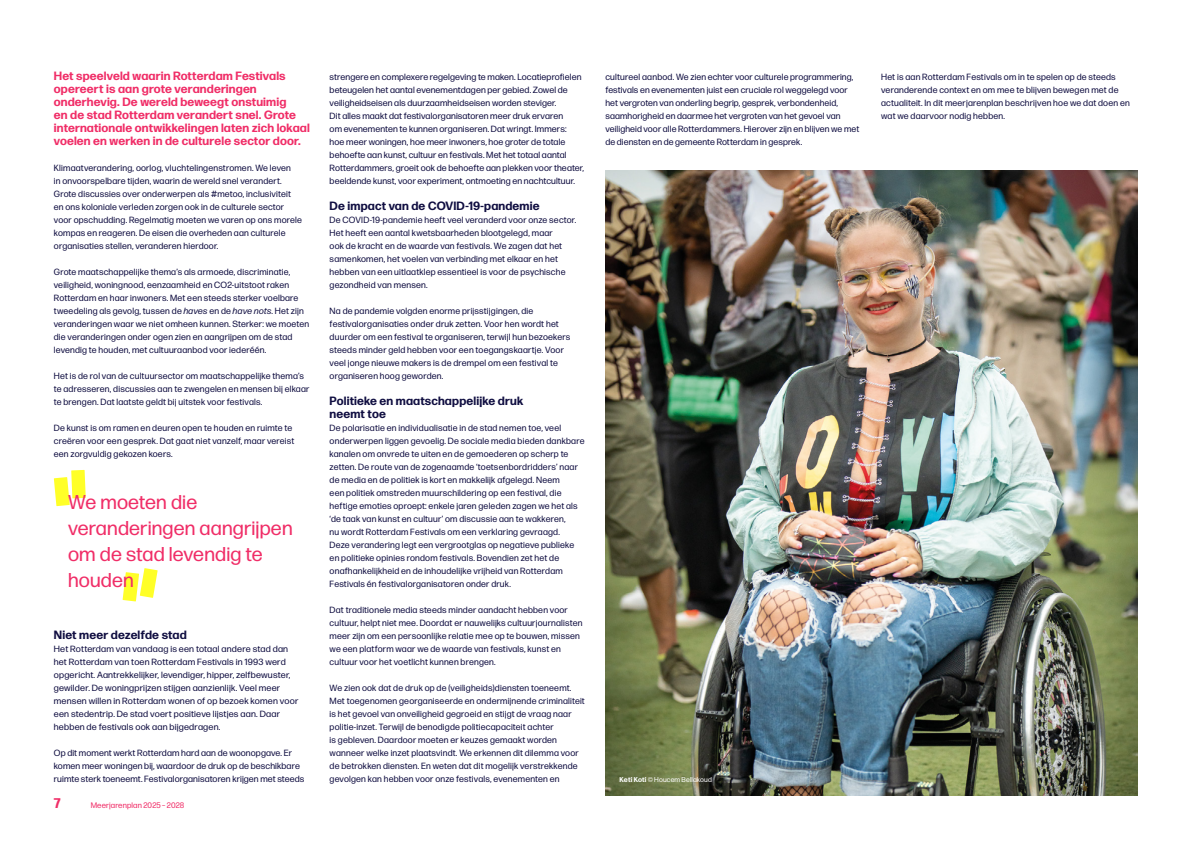
<style>
.page{position:relative;width:1191px;height:842px;background:#fff}
.page>*{position:absolute;margin:0;border:0;box-sizing:border-box;transform-origin:0 0}
.t1{font:20px/26px "Forma DJR Text";letter-spacing:.01em;color:#f02d67}
.t2{font:700 14px "Forma DJR Text";color:#f02d67}
.t3{font:700 12px/13px "Forma DJR Text";letter-spacing:.01em;color:#f02d67}
.t4{font:700 12px/13px "Forma DJR Text";letter-spacing:.01em;color:#100e41}
.t5{font:9px/13px "Forma DJR Text";letter-spacing:.02em;color:#100e41}
.t6{font:8px "Forma DJR Text";letter-spacing:.015em;color:#f02d67}
.t7{font:7px "Forma DJR Text";letter-spacing:.02em;color:#fff}
.s1{font-style:italic}
.s2{font-weight:700}
</style>
<div class="page">
<img style="left:605px;top:171px;width:532px;height:624px">
<svg style="left:54px;top:470px;width:32px;height:36px"></svg>
<svg style="left:123px;top:568px;width:35px;height:33px"></svg>
<p class="t3" style="left:54px;top:69px;width:257px">Het speelveld waarin Rotterdam Festivals opereert is aan grote veranderingen onderhevig. De wereld beweegt onstuimig<br>en de stad Rotterdam verandert snel. Grote internationale ontwikkelingen laten zich lokaal voelen en werken in de culturele sector door.</p>
<p class="t5" style="left:54px;top:161px;width:249px">Klimaatverandering, oorlog, vluchtelingenstromen. We leven<br>in onvoorspelbare tijden, waarin de wereld snel verandert.<br>Grote discussies over onderwerpen als #metoo, inclusiviteit en ons koloniale verleden zorgen ook in de culturele sector voor opschudding. Regelmatig moeten we varen op ons morele kompas en reageren. De eisen die overheden aan culturele organisaties stellen, veranderen hierdoor.</p>
<p class="t5" style="left:54px;top:265px;width:257px">Grote maatschappelijke thema’s als armoede, discriminatie, veiligheid, woningnood, eenzaamheid en CO2-uitstoot raken Rotterdam en haar inwoners. Met een steeds sterker voelbare tweedeling als gevolg, tussen de <span class="s1">haves</span> en de <span class="s1">have nots</span>. Het zijn veranderingen waar we niet omheen kunnen. Sterker: we moeten die veranderingen onder ogen zien en aangrijpen om de stad levendig te houden, met cultuuraanbod voor iederéén.</p>
<p class="t5" style="left:54px;top:369px;width:257px">Het is de rol van de cultuursector om maatschappelijke thema’s te adresseren, discussies aan te zwengelen en mensen bij elkaar te brengen. Dat laatste geldt bij uitstek voor festivals.</p>
<p class="t5" style="left:54px;top:421px;width:242px">De kunst is om ramen en deuren open te houden en ruimte te creëren voor een gesprek. Dat gaat niet vanzelf, maar vereist een zorgvuldig gekozen koers.</p>
<h1 class="t1" style="left:68px;top:488px;width:226px">We moeten die veranderingen aangrijpen om de stad levendig te houden</h1>
<h3 class="t4" style="left:54px;top:628px;width:134px">Niet meer dezelfde stad</h3>
<p class="t5" style="left:54px;top:642px;width:246px">Het Rotterdam van vandaag is een totaal andere stad dan het Rotterdam van toen Rotterdam Festivals in 1993 werd opgericht. Aantrekkelijker, levendiger, hipper, zelfbewuster, gewilder. De woningprijzen stijgen aanzienlijk. Veel meer mensen willen in Rotterdam wonen of op bezoek komen voor een stedentrip. De stad voert positieve lijstjes aan. Daar hebben de festivals ook aan bijgedragen.</p>
<p class="t5" style="left:54px;top:746px;width:252px">Op dit moment werkt Rotterdam hard aan de woonopgave. Er komen meer woningen bij, waardoor de druk op de beschikbare ruimte sterk toeneemt. Festivalorganisatoren krijgen met steeds</p>
<h2 class="t2" style="left:54px;top:794px;width:8px">7</h2>
<p class="t6" style="left:91px;top:800px;width:95px">Meerjarenplan 2025 – 2028</p>
<p class="t5" style="left:330px;top:70px;width:256px">strengere en complexere regelgeving te maken. Locatieprofielen beteugelen het aantal evenementdagen per gebied. Zowel de veiligheidseisen als duurzaamheidseisen worden steviger.<br>Dit alles maakt dat festivalorganisatoren meer druk ervaren<br>om evenementen te kunnen organiseren. Dat wringt. Immers:<br>hoe meer woningen, hoe meer inwoners, hoe groter de totale behoefte aan kunst, cultuur en festivals. Met het totaal aantal Rotterdammers, groeit ook de behoefte aan plekken voor theater, beeldende kunst, voor experiment, ontmoeting en nachtcultuur.</p>
<h3 class="t4" style="left:330px;top:199px;width:211px">De impact van de COVID-19-pandemie</h3>
<p class="t5" style="left:330px;top:213px;width:248px">De COVID-19-pandemie heeft veel veranderd voor onze sector.<br>Het heeft een aantal kwetsbaarheden blootgelegd, maar<br>ook de kracht en de waarde van festivals. We zagen dat het samenkomen, het voelen van verbinding met elkaar en het hebben van een uitlaatklep essentieel is voor de psychische gezondheid van mensen.</p>
<p class="t5" style="left:330px;top:304px;width:242px">Na de pandemie volgden enorme prijsstijgingen, die festivalorganisaties onder druk zetten. Voor hen wordt het duurder om een festival te organiseren, terwijl hun bezoekers steeds minder geld hebben voor een toegangskaartje. Voor veel jonge nieuwe makers is de drempel om een festival te organiseren hoog geworden.</p>
<h3 class="t4" style="left:330px;top:394px;width:195px">Politieke en maatschappelijke druk neemt toe</h3>
<p class="t5" style="left:330px;top:421px;width:256px">De polarisatie en individualisatie in de stad nemen toe, veel onderwerpen liggen gevoelig. De sociale media bieden dankbare kanalen om onvrede te uiten en de gemoederen op scherp te zetten. De route van de zogenaamde ‘toetsenbordridders’ naar de media en de politiek is kort en makkelijk afgelegd. Neem<br>een politiek omstreden muurschildering op een festival, die heftige emoties oproept: enkele jaren geleden zagen we het als ‘de taak van kunst en cultuur’ om discussie aan te wakkeren,<br>nu wordt Rotterdam Festivals om een verklaring gevraagd.<br>Deze verandering legt een vergrootglas op negatieve publieke en politieke opinies rondom festivals. Bovendien zet het de onafhankelijkheid en de inhoudelijke vrijheid van Rotterdam Festivals én festivalorganisatoren onder druk.</p>
<p class="t5" style="left:330px;top:603px;width:254px">Dat traditionele media steeds minder aandacht hebben voor cultuur, helpt niet mee. Doordat er nauwelijks cultuurjournalisten meer zijn om een persoonlijke relatie mee op te bouwen, missen we een platform waar we de waarde van festivals, kunst en cultuur voor het voetlicht kunnen brengen.</p>
<p class="t5" style="left:330px;top:681px;width:257px">We zien ook dat de druk op de (veiligheids)diensten toeneemt.<br>Met toegenomen georganiseerde en ondermijnende criminaliteit is het gevoel van onveiligheid gegroeid en stijgt de vraag naar politie-inzet. Terwijl de benodigde politiecapaciteit achter<br>is gebleven. Daardoor moeten er keuzes gemaakt worden wanneer welke inzet plaatsvindt. We erkennen dit dilemma voor de betrokken diensten. En weten dat dit mogelijk verstrekkende gevolgen kan hebben voor onze festivals, evenementen en</p>
<p class="t5" style="left:605px;top:70px;width:255px">cultureel aanbod. We zien echter voor culturele programmering, festivals en evenementen juist een cruciale rol weggelegd voor het vergroten van onderling begrip, gesprek, verbondenheid, saamhorigheid en daarmee het vergroten van het gevoel van veiligheid voor alle Rotterdammers. Hierover zijn en blijven we met de diensten en de gemeente Rotterdam in gesprek.</p>
<p class="t7" style="left:619px;top:775px;width:94px"><span class="s2">Keti Koti</span> © Houcem Bellakoud</p>
<p class="t5" style="left:881px;top:70px;width:250px">Het is aan Rotterdam Festivals om in te spelen op de steeds veranderende context en om mee te blijven bewegen met de actualiteit. In dit meerjarenplan beschrijven hoe we dat doen en wat we daarvoor nodig hebben.</p>
</div>
